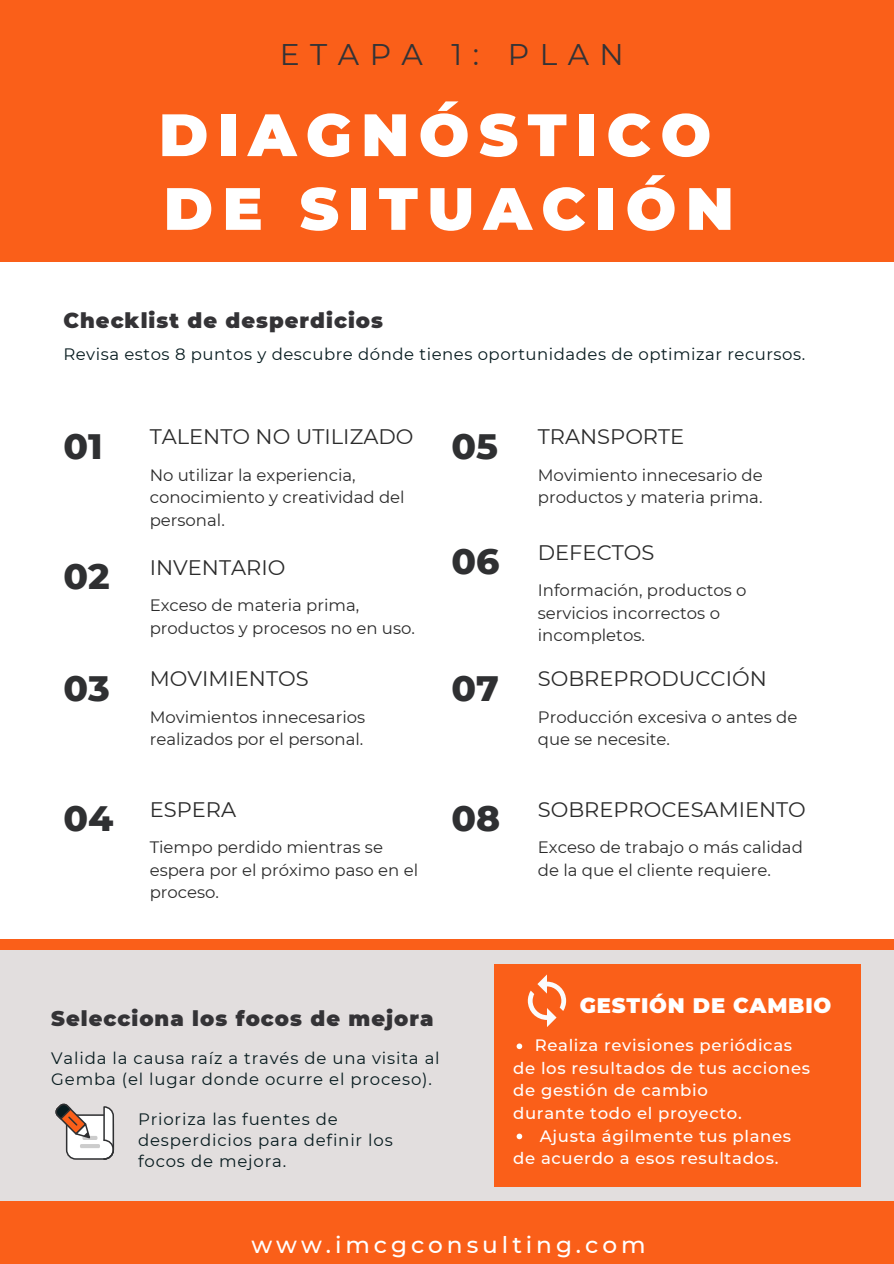
<style>
.page{position:relative;width:894px;height:1264px;background:#fff}
.page>*{position:absolute;margin:0;border:0;box-sizing:border-box;transform-origin:0 0}
.t1{font:900 59.55px/73.8px "Montserrat";letter-spacing:.16em;color:#fff}
.t2{font:800 36px "Montserrat";color:#2f3032}
.t3{font:29.85px "Montserrat";letter-spacing:.35em;color:#343336}
.t4{font:500 23.25px "Montserrat";letter-spacing:.17em;color:#fff}
.t5{font:21px "Montserrat";color:#2b2b2b}
.t6{font:900 21px "Montserrat";letter-spacing:.05em;color:#343336}
.t7{font:900 21px "Montserrat";letter-spacing:.04em;color:#fff}
.t8{font:16.5px/22.5px "Montserrat";color:#2b2b2b}
.t9{font:500 16.5px/22.5px "Montserrat";letter-spacing:.04em;color:#fff}
.t10{font:16.5px/21.3px "Montserrat";letter-spacing:.05em;color:#071b1f}
.t11{font:16.5px "Montserrat";letter-spacing:.03em;color:#071b1f}
.s1{font-weight:800;font-size:36px;color:#2f3032}
</style>
<div class="page">
<div style="left:0;top:0;width:893px;height:262px;background:#fa5f19"></div>
<div style="left:0;top:944px;width:893px;height:278px;background:#e2dede"></div>
<div style="left:0;top:939px;width:893px;height:10px;background:#fa5f19"></div>
<div style="left:513px;top:964px;width:346px;height:222px;background:#fa5f19"></div>
<div style="left:493px;top:964px;width:29px;height:222px;background:#fa5f19"></div>
<svg style="left:516px;top:1043px;width:6px;height:6px"></svg>
<svg style="left:516px;top:1133px;width:6px;height:6px"></svg>
<svg style="left:527px;top:974px;width:39px;height:53px"></svg>
<div style="left:0;top:1201px;width:893px;height:62px;background:#fa5f19"></div>
<div style="left:67px;top:1115px;width:46px;height:43px;background:#fff;border-radius:9px"></div>
<div style="left:66px;top:1114px;width:48px;height:45px;border:2px solid #2f3032;border-radius:9px"></div>
<svg style="left:102px;top:1106px;width:13px;height:54px"></svg>
<svg style="left:82px;top:1135px;width:15px;height:4px"></svg>
<div style="left:80px;top:1143px;width:20px;height:5px;background:#ccc;border-radius:2px"></div>
<svg style="left:55px;top:1103px;width:37px;height:36px"></svg>
<h3 class="t3" style="left:280px;top:36px;width:345px">ETAPA 1: PLAN</h3>
<h1 class="t1" style="left:159px;top:98px;width:576px">DIAGNÓSTICO<br>DE SITUACIÓN</h1>
<p class="t6" style="left:63px;top:308px;width:321px">Checklist de desperdicios</p>
<p class="t11" style="left:63px;top:344px;width:743px">Revisa estos 8 puntos y descubre dónde tienes oportunidades de optimizar recursos.</p>
<h2 class="t2" style="left:63px;top:424px;width:41px">01</h2>
<p class="t5" style="left:150px;top:424px;width:265px">TALENTO NO UTILIZADO</p>
<p class="t8" style="left:150px;top:463px;width:256px">No utilizar la experiencia, conocimiento y creatividad del personal.</p>
<p class="t5" style="left:63px;top:554px;width:223px"><span class="s1">02</span> INVENTARIO</p>
<p class="t8" style="left:150px;top:594px;width:266px">Exceso de materia prima, productos y procesos no en uso.</p>
<p class="t5" style="left:63px;top:666px;width:247px"><span class="s1">03</span> MOVIMIENTOS</p>
<p class="t8" style="left:150px;top:705px;width:217px">Movimientos innecesarios realizados por el personal.</p>
<p class="t5" style="left:63px;top:796px;width:174px"><span class="s1">04</span> ESPERA</p>
<p class="t8" style="left:150px;top:836px;width:270px">Tiempo perdido mientras se espera por el próximo paso en el proceso.</p>
<p class="t5" style="left:451px;top:424px;width:234px"><span class="s1">05</span> TRANSPORTE</p>
<p class="t8" style="left:537px;top:463px;width:226px">Movimiento innecesario de productos y materia prima.</p>
<p class="t5" style="left:451px;top:539px;width:204px"><span class="s1">06</span> DEFECTOS</p>
<p class="t8" style="left:537px;top:579px;width:210px">Información, productos o servicios incorrectos o incompletos.</p>
<p class="t5" style="left:451px;top:666px;width:317px"><span class="s1">07</span> SOBREPRODUCCIÓN</p>
<p class="t8" style="left:537px;top:705px;width:261px">Producción excesiva o antes de que se necesite.</p>
<p class="t5" style="left:451px;top:796px;width:356px"><span class="s1">08</span> SOBREPROCESAMIENTO</p>
<p class="t8" style="left:537px;top:836px;width:266px">Exceso de trabajo o más calidad de la que el cliente requiere.</p>
<p class="t6" style="left:51px;top:1005px;width:383px">Selecciona los focos de mejora</p>
<p class="t10" style="left:51px;top:1047px;width:390px">Valida la causa raíz a través de una visita al<br>Gemba (el lugar donde ocurre el proceso).</p>
<p class="t10" style="left:138px;top:1108px;width:256px">Prioriza las fuentes de desperdicios para definir los focos de mejora.</p>
<p class="t7" style="left:579px;top:992px;width:253px">GESTIÓN DE CAMBIO</p>
<p class="t9" style="left:513px;top:1034px;width:298px;text-indent:21px">Realiza revisiones periódicas de los resultados de tus acciones de gestión de cambio<br>durante todo el proyecto.</p>
<p class="t9" style="left:513px;top:1124px;width:279px;text-indent:27px">Ajusta ágilmente tus planes de acuerdo a esos resultados.</p>
<h3 class="t4" style="left:251px;top:1230px;width:395px">www.imcgconsulting.com</h3>
</div>
